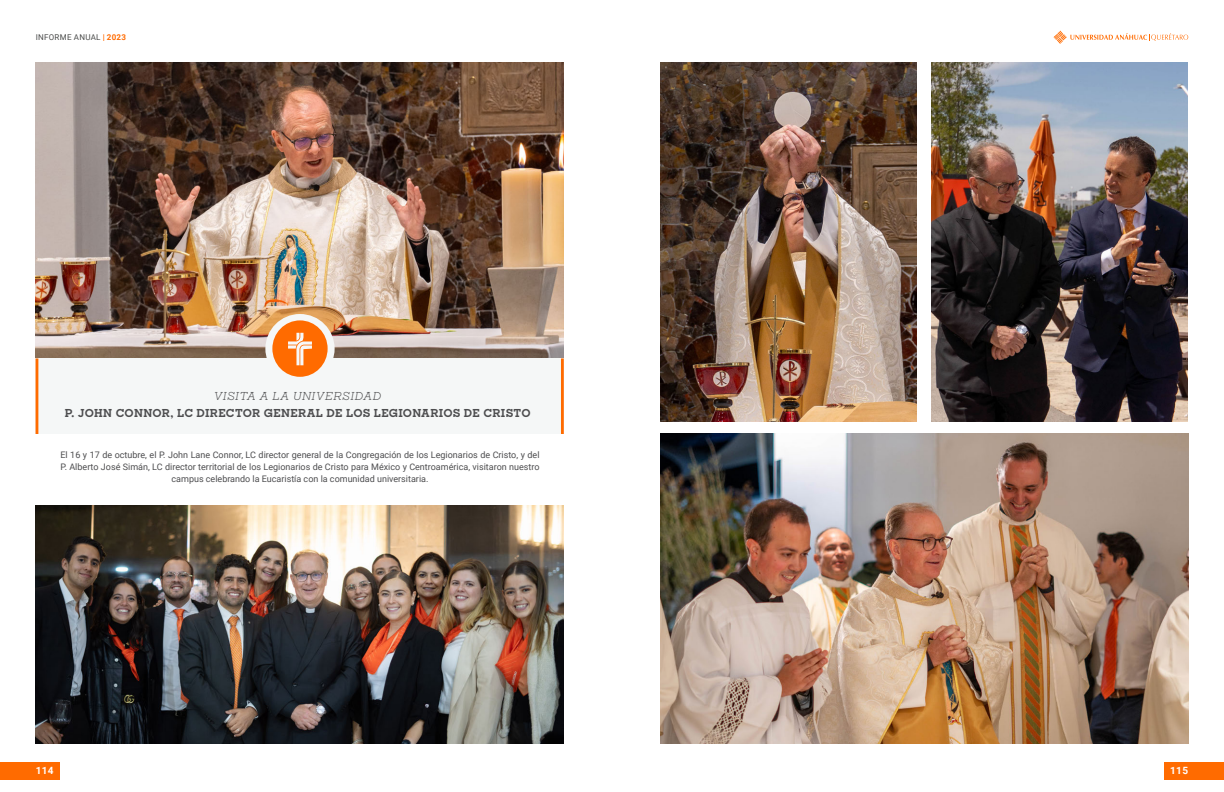
<style>
.page{position:relative;width:1224px;height:792px;background:#fff}
.page>*{position:absolute;margin:0;border:0;box-sizing:border-box;transform-origin:0 0}
.t1{font:700 11px "Sharp Slab";letter-spacing:.02em;color:#4d4d4f}
.t2{font:italic 11px "Sharp Slab";letter-spacing:.035em;color:#4d4d4f}
.t3{font:700 10px "Roboto";letter-spacing:.035em;color:#fff}
.t4{font:9px/12px "Roboto";color:#4d4d4f;text-align:center}
.t5{font:8px "Roboto";letter-spacing:.035em;color:#4a4b4a}
.s1{font-weight:700;color:#ff6b00}
</style>
<div class="page">
<div style="left:1164px;top:762px;width:60px;height:18px;background:#ff6b00"></div>
<div style="left:0;top:762px;width:60px;height:18px;background:#ff6b00"></div>
<svg style="left:1054px;top:31px;width:134px;height:13px"></svg>
<img style="left:36px;top:62px;width:528px;height:296px">
<img style="left:36px;top:506px;width:528px;height:238px">
<div style="left:36px;top:358px;width:528px;height:76px;background:#f5f7f7"></div>
<hr style="left:36px;top:358px;width:2px;height:76px;background:#ff6b00">
<hr style="left:561px;top:358px;width:3px;height:76px;background:#ff6b00">
<div style="left:265px;top:314px;width:70px;height:69px;background:#f5f7f7;border-radius:50%"></div>
<svg style="left:272px;top:320px;width:56px;height:57px"></svg>
<img style="left:660px;top:62px;width:257px;height:360px">
<img style="left:660px;top:434px;width:528px;height:310px">
<img style="left:931px;top:62px;width:257px;height:360px">
<p class="t5" style="left:36px;top:32px;width:92px">INFORME ANUAL <span class="s1">| 2023</span></p>
<p class="t2" style="left:214px;top:389px;width:169px">VISITA A LA UNIVERSIDAD</p>
<p class="t1" style="left:65px;top:406px;width:467px">P. JOHN CONNOR, LC DIRECTOR GENERAL DE LOS LEGIONARIOS DE CRISTO</p>
<p class="t4" style="left:60px;top:448px;width:481px">El 16 y 17 de octubre, el P. John Lane Connor, LC director general de la Congregación de los Legionarios de Cristo, y del<br>P. Alberto José Simán, LC director territorial de los Legionarios de Cristo para México y Centroamérica, visitaron nuestro campus celebrando la Eucaristía con la comunidad universitaria.</p>
<p class="t3" style="left:36px;top:763px;width:19px">114</p>
<p class="t3" style="left:1170px;top:763px;width:19px">115</p>
</div>
